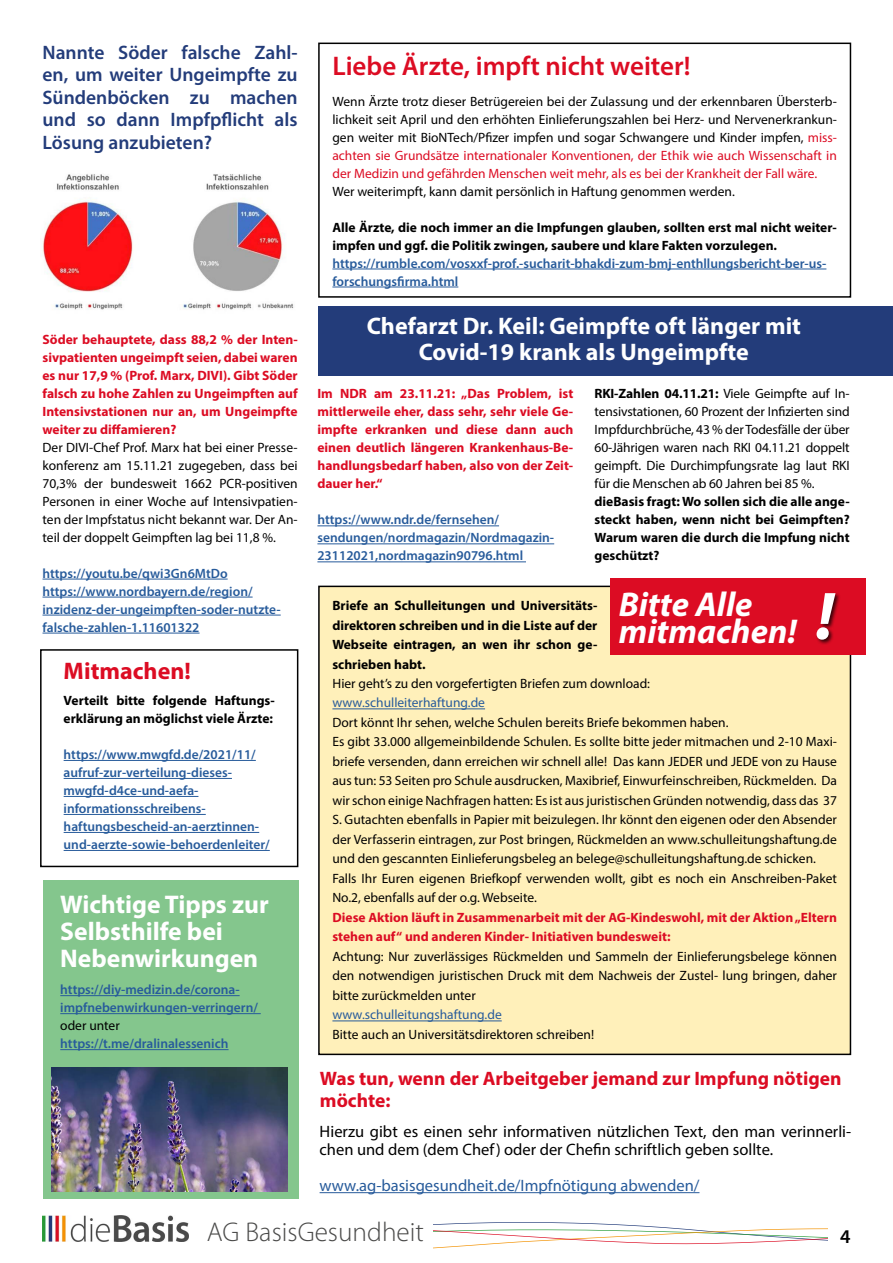
<style>
.page{position:relative;width:893px;height:1263px;background:#fff}
.page>*{position:absolute;margin:0;border:0;box-sizing:border-box;transform-origin:0 0}
.t1{font:italic 700 34.5px/27px "Myriad Pro";color:#fff}
.t2{font:300 27.15px "Myriad Pro";color:#4a4a49}
.t3{font:600 27px "Myriad Pro";color:#dc0c23}
.t4{font:700 25.65px/27.2px "Myriad Pro";color:#fff}
.t5{font:700 24px/25.5px "Myriad Pro";color:#fff;text-align:center}
.t6{font:700 24px "Myriad Pro";color:#dc0c23}
.t7{font:600 19.5px/22.5px "Myriad Pro";color:#233c7a;text-align:justify}
.t8{font:700 19.5px/22.5px "Myriad Pro";color:#dc0c23}
.t9{font:600 19.5px "Myriad Pro";color:#000}
.t10{font:16.5px/18px "Myriad Pro";color:#000}
.t11{font:16.5px "Myriad Pro";color:#275b9b}
.t12{font:13.5px/18px "Myriad Pro";color:#000;text-align:justify}
.t13{font:600 13.5px/18px "Myriad Pro";color:#275b9b}
.t14{font:700 13.5px/18px "Myriad Pro";color:#dc0c23;text-align:justify}
.t15{font:700 13.5px/18px "Myriad Pro";color:#000}
.t16{font:13.5px "Myriad Pro";color:#275b9b}
.s1{color:#dc0c23}
.s2{font-weight:700}
.s3{font-size:67.95px}
</style>
<div class="page">
<img style="left:43px;top:1215px;width:145px;height:26px">
<svg style="left:433px;top:1222px;width:395px;height:27px"></svg>
<div style="left:319px;top:306px;width:574px;height:70px;background:#233c7a"></div>
<hr style="left:43px;top:579px;width:185px;height:1px;background:#275b9b">
<hr style="left:43px;top:597px;width:210px;height:1px;background:#275b9b">
<hr style="left:43px;top:615px;width:238px;height:1px;background:#275b9b">
<hr style="left:43px;top:633px;width:157px;height:1px;background:#275b9b">
<hr style="left:332px;top:269px;width:494px;height:1px;background:#275b9b">
<hr style="left:332px;top:287px;width:126px;height:1px;background:#275b9b">
<div style="left:318px;top:43px;width:533px;height:255px;border:2px solid #000"></div>
<div style="left:319px;top:586px;width:531px;height:468px;background:#fff0ba"></div>
<hr style="left:332px;top:708px;width:153px;height:1px;background:#275b9b">
<hr style="left:332px;top:1020px;width:170px;height:1px;background:#275b9b">
<div style="left:318px;top:586px;width:533px;height:469px;border:2px solid #000"></div>
<hr style="left:317px;top:525px;width:182px;height:1px;background:#275b9b">
<hr style="left:317px;top:543px;width:237px;height:1px;background:#275b9b">
<hr style="left:317px;top:561px;width:209px;height:1px;background:#275b9b">
<img style="left:41px;top:174px;width:253px;height:136px">
<div style="left:610px;top:578px;width:255px;height:77px;background:#dc0c23"></div>
<div style="left:816px;top:592px;width:25px;height:53px;background:#000;opacity:.75"></div>
<div style="left:40px;top:649px;width:258px;height:218px;border:2px solid #000"></div>
<hr style="left:64px;top:760px;width:192px;height:1px;background:#275b9b">
<hr style="left:64px;top:778px;width:168px;height:1px;background:#275b9b">
<hr style="left:64px;top:796px;width:134px;height:1px;background:#275b9b">
<hr style="left:64px;top:814px;width:142px;height:1px;background:#275b9b">
<hr style="left:64px;top:832px;width:195px;height:1px;background:#275b9b">
<hr style="left:64px;top:850px;width:206px;height:1px;background:#275b9b">
<div style="left:43px;top:880px;width:255px;height:319px;background:#84c68d"></div>
<img style="left:52px;top:1067px;width:235px;height:124px">
<hr style="left:60px;top:995px;width:180px;height:1px;background:#275b9b">
<hr style="left:60px;top:1013px;width:201px;height:1px;background:#275b9b">
<hr style="left:60px;top:1049px;width:169px;height:1px;background:#275b9b">
<hr style="left:320px;top:1192px;width:379px;height:1px;background:#275b9b">
<h3 class="t7" style="left:43px;top:40px;width:257px">Nannte Söder falsche Zahl&shy;en, um weiter Ungeimpfte zu Sündenböcken zu machen und so dann Impfpflicht als Lösung anzubieten?</h3>
<p class="t14" style="left:43px;top:330px;width:257px">Söder behauptete, dass 88,2 % der Inten&shy;sivpatienten ungeimpft seien, dabei waren es nur 17,9 % (Prof. Marx, DIVI). Gibt Söder falsch zu hohe Zahlen zu Ungeimpften auf Intensivstationen nur an, um Ungeimpfte weiter zu diffamieren?</p>
<p class="t12" style="left:43px;top:438px;width:257px">Der DIVI-Chef Prof. Marx hat bei einer Presse&shy;konferenz am 15.11.21 zugegeben, dass bei 70,3% der bundesweit 1662 PCR-positiven Personen in einer Woche auf Intensivpatien&shy;ten der Impfstatus nicht bekannt war. Der An&shy;teil der doppelt Geimpften lag bei 11,8 %.</p>
<p class="t13" style="left:43px;top:564px;width:240px">https://youtu.be/qwi3Gn6MtDo https://www.nordbayern.de/region/ inzidenz-der-ungeimpften-soder-nutzte&shy;falsche-zahlen-1.11601322</p>
<h3 class="t6" style="left:64px;top:655px;width:129px">Mitmachen!</h3>
<p class="t15" style="left:64px;top:691px;width:213px">Verteilt bitte folgende Haftungs&shy;erklärung an möglichst viele Ärzte:</p>
<p class="t13" style="left:64px;top:745px;width:208px">https://www.mwgfd.de/2021/11/ aufruf-zur-verteilung-dieses&shy;mwgfd-d4ce-und-aefa&shy;informationsschreibens&shy;haftungsbescheid-an-aerztinnen&shy;und-aerzte-sowie-behoerdenleiter/</p>
<h3 class="t4" style="left:60px;top:890px;width:210px">Wichtige Tipps zur<br>Selbsthilfe bei<br>Nebenwirkungen</h3>
<p class="t13" style="left:60px;top:980px;width:199px">https://diy-medizin.de/corona&shy;impfnebenwirkungen-verringern/</p>
<p class="t12" style="left:60px;top:1016px;width:61px">oder unter</p>
<p class="t13" style="left:60px;top:1034px;width:170px">https://t.me/dralinalessenich</p>
<h3 class="t3" style="left:332px;top:49px;width:360px">Liebe Ärzte, impft nicht weiter!</h3>
<p class="t12" style="left:332px;top:92px;width:506px">Wenn Ärzte trotz dieser Betrügereien bei der Zulassung und der erkennbaren Übersterb&shy;lichkeit seit April und den erhöhten Einlieferungszahlen bei Herz- und Nervenerkrankun&shy;gen weiter mit BioNTech/Pfizer impfen und sogar Schwangere und Kinder impfen, <span class="s1">miss&shy;achten sie Grundsätze internationaler Konventionen, der Ethik wie auch Wissenschaft in der Medizin und gefährden Menschen weit mehr, als es bei der Krankheit der Fall wäre.</span></p>
<p class="t12" style="left:332px;top:182px;width:404px">Wer weiterimpft, kann damit persönlich in Haftung genommen werden.</p>
<p class="t15" style="left:332px;top:218px;width:506px">Alle Ärzte, die noch immer an die Impfungen glauben, sollten erst mal nicht weiter&shy;impfen und ggf. die Politik zwingen, saubere und klare Fakten vorzulegen.</p>
<p class="t13" style="left:332px;top:254px;width:495px">https://rumble.com/vosxxf-prof.-sucharit-bhakdi-zum-bmj-enthllungsbericht-ber-us&shy;forschungsfirma.html</p>
<h3 class="t5" style="left:367px;top:312px;width:436px">Chefarzt Dr. Keil: Geimpfte oft länger mit<br>Covid-19 krank als Ungeimpfte</h3>
<p class="t14" style="left:317px;top:384px;width:257px">Im NDR am 23.11.21: „Das Problem, ist mittlerweile eher, dass sehr, sehr viele Ge&shy;impfte erkranken und diese dann auch einen deutlich längeren Krankenhaus-Be&shy;handlungsbedarf haben, also von der Zeit&shy;dauer her.“</p>
<p class="t13" style="left:317px;top:511px;width:238px">https://www.ndr.de/fernsehen/ sendungen/nordmagazin/Nordmagazin-<br>23112021,nordmagazin90796.html</p>
<p class="t12" style="left:595px;top:385px;width:257px"><span class="s2">RKI-Zahlen 04.11.21:</span> Viele Geimpfte auf In&shy;tensivstationen, 60 Prozent der Infizierten sind Impfdurchbrüche, 43 % der Todesfälle der über 60-Jährigen waren nach RKI 04.11.21 doppelt geimpft. Die Durchimpfungsrate lag laut RKI für die Menschen ab 60 Jahren bei 85 %.</p>
<p class="t15" style="left:595px;top:492px;width:257px;text-align:justify">dieBasis fragt: Wo sollen sich die alle ange&shy;steckt haben, wenn nicht bei Geimpften?<br>Warum waren die durch die Impfung nicht geschützt?</p>
<h1 class="t1" style="left:619px;top:590px;width:217px">Bitte Alle mitmachen! <span class="s3">!</span></h1>
<p class="t15" style="left:332px;top:595px;width:266px;line-height:19.5px;text-align:justify">Briefe an Schulleitungen und Universitäts&shy;direktoren schreiben und in die Liste auf der Webseite eintragen, an wen ihr schon ge&shy;schrieben habt.</p>
<p class="t12" style="left:332px;top:674px;width:319px">Hier geht’s zu den vorgefertigten Briefen zum download:</p>
<p class="t16" style="left:332px;top:695px;width:154px">www.schulleiterhaftung.de</p>
<p class="t12" style="left:332px;top:712px;width:506px;line-height:19.5px;text-align:left">Dort könnt Ihr sehen, welche Schulen bereits Briefe bekommen haben.<br>Es gibt 33.000 allgemeinbildende Schulen. Es sollte bitte jeder mitmachen und 2-10 Maxi&shy;briefe versenden, dann erreichen wir schnell alle! Das kann JEDER und JEDE von zu Hause aus tun: 53 Seiten pro Schule ausdrucken, Maxibrief, Einwurfeinschreiben, Rückmelden. Da wir schon einige Nachfragen hatten: Es ist aus juristischen Gründen notwendig, dass das 37<br>S. Gutachten ebenfalls in Papier mit beizulegen. Ihr könnt den eigenen oder den Absender der Verfasserin eintragen, zur Post bringen, Rückmelden an www.schulleitungshaftung.de und den gescannten Einlieferungsbeleg an belege@schulleitungshaftung.de schicken.<br>Falls Ihr Euren eigenen Briefkopf verwenden wollt, gibt es noch ein Anschreiben-Paket No.2, ebenfalls auf der o.g. Webseite.</p>
<p class="t14" style="left:332px;top:907px;width:506px;line-height:19.5px">Diese Aktion läuft in Zusammenarbeit mit der AG-Kindeswohl, mit der Aktion „Eltern stehen auf“ und anderen Kinder- Initiativen bundesweit:</p>
<p class="t12" style="left:332px;top:946px;width:506px;line-height:19.5px">Achtung: Nur zuverlässiges Rückmelden und Sammeln der Einlieferungsbelege können den notwendigen juristischen Druck mit dem Nachweis der Zustel- lung bringen, daher bitte zurückmelden unter</p>
<p class="t16" style="left:332px;top:1006px;width:171px">www.schulleitungshaftung.de</p>
<p class="t12" style="left:332px;top:1025px;width:263px">Bitte auch an Universitätsdirektoren schreiben!</p>
<h3 class="t8" style="left:320px;top:1066px;width:523px">Was tun, wenn der Arbeitgeber jemand zur Impfung nötigen möchte:</h3>
<p class="t10" style="left:320px;top:1122px;width:533px">Hierzu gibt es einen sehr informativen nützlichen Text, den man verinnerli&shy;chen und dem (dem Chef) oder der Chefin schriftlich geben sollte.</p>
<p class="t11" style="left:320px;top:1175px;width:381px">www.ag-basisgesundheit.de/Impfnötigung abwenden/</p>
<h2 class="t2" style="left:207px;top:1215px;width:218px">AG BasisGesundheit</h2>
<h3 class="t9" style="left:840px;top:1224px;width:12px">4</h3>
</div>
